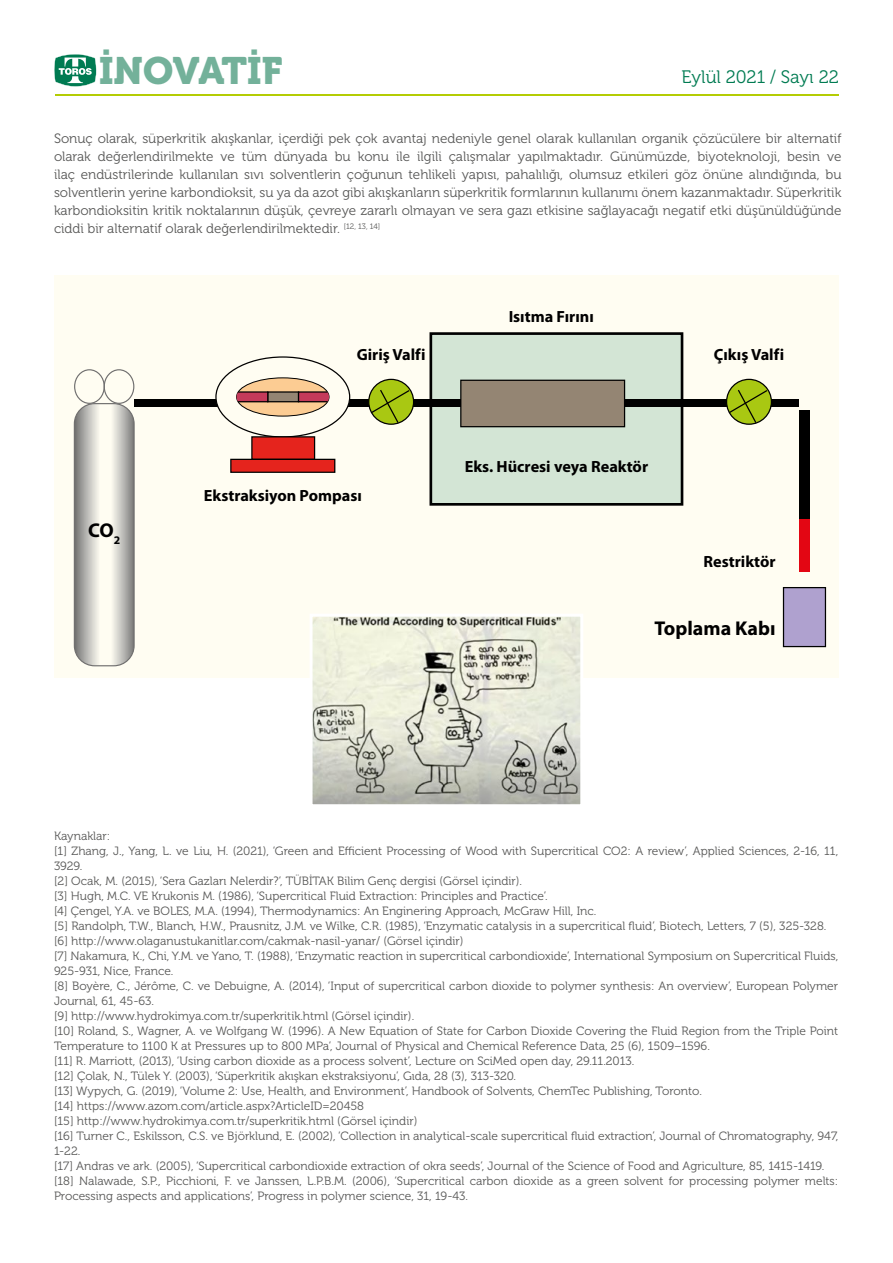
<style>
.page{position:relative;width:893px;height:1263px;background:#fff}
.page>*{position:absolute;margin:0;border:0;box-sizing:border-box;transform-origin:0 0}
.t1{font:37.95px "Museo 900";color:#73b19a}
.t2{font:700 19.95px "Myriad Pro";color:#000}
.t3{font:18px "Museo 300";color:#007b52}
.t4{font:700 16.2px "Myriad Pro";color:#000}
.t5{font:13.5px/18px "Museo 300";color:#575756;text-align:justify}
.t6{font:12px/15px "Museo 300";color:#575756}
</style>
<div class="page">
<svg style="left:54px;top:54px;width:43px;height:33px"></svg>
<hr style="left:55px;top:94px;width:783px;height:2px;background:#b4cc04">
<div style="left:55px;top:276px;width:784px;height:402px;background:#fffdf2"></div>
<div style="left:134px;top:400px;width:665px;height:7px;background:#000"></div>
<div style="left:216px;top:357px;width:134px;height:80px;background:#fffdf2;border-radius:50%"></div>
<div style="left:237px;top:378px;width:92px;height:38px;background:#fccc93;border-radius:50%"></div>
<div style="left:431px;top:334px;width:251px;height:170px;background:#d3e5d5"></div>
<div style="left:429px;top:332px;width:254px;height:174px;border:3px solid #000"></div>
<div style="left:727px;top:379px;width:44px;height:45px;background:#a9c812;border-radius:50%"></div>
<div style="left:726px;top:379px;width:46px;height:46px;border:1px solid #000;border-radius:50%"></div>
<svg style="left:728px;top:388px;width:41px;height:36px"></svg>
<svg style="left:369px;top:379px;width:45px;height:45px"></svg>
<div style="left:368px;top:379px;width:46px;height:46px;border:1px solid #000;border-radius:50%"></div>
<svg style="left:370px;top:388px;width:41px;height:36px"></svg>
<div style="left:236px;top:377px;width:93px;height:39px;border:1px solid #000;border-radius:50%"></div>
<div style="left:252px;top:437px;width:63px;height:22px;background:#e5241d"></div>
<div style="left:251px;top:436px;width:64px;height:24px;border:1px solid #000"></div>
<div style="left:231px;top:459px;width:104px;height:13px;background:#e5241d"></div>
<div style="left:230px;top:459px;width:105px;height:14px;border:1px solid #000"></div>
<div style="left:799px;top:410px;width:10px;height:162px;background:#000"></div>
<div style="left:799px;top:519px;width:10px;height:53px;background:#e30613"></div>
<div style="left:783px;top:588px;width:42px;height:58px;background:#afa1cf"></div>
<div style="left:783px;top:587px;width:43px;height:60px;border:1px solid #000"></div>
<div style="left:74px;top:369px;width:31px;height:35px;border:1px solid #706f6f;border-radius:50%"></div>
<div style="left:104px;top:369px;width:30px;height:35px;border:1px solid #706f6f;border-radius:50%"></div>
<svg style="left:74px;top:404px;width:59px;height:262px"></svg>
<div style="left:74px;top:403px;width:61px;height:263px;border:1px solid #706f6f;border-radius:20px"></div>
<div style="left:431px;top:400px;width:251px;height:7px;background:#000"></div>
<div style="left:461px;top:380px;width:164px;height:47px;background:#948573"></div>
<div style="left:460px;top:380px;width:165px;height:47px;border:1px solid #000"></div>
<div style="left:268px;top:392px;width:31px;height:10px;background:#948573"></div>
<div style="left:267px;top:391px;width:32px;height:11px;border:1px solid #000"></div>
<svg style="left:237px;top:391px;width:31px;height:11px"></svg>
<svg style="left:298px;top:391px;width:31px;height:11px"></svg>
<img style="left:314px;top:618px;width:265px;height:185px">
<div style="left:310px;top:614px;width:273px;height:193px;border:3px solid #fff"></div>
<h1 class="t1" style="left:99px;top:49px;width:185px">İNOVATİF</h1>
<h3 class="t3" style="left:681px;top:67px;width:159px">Eylül 2021 / Sayı 22</h3>
<p class="t5" style="left:54px;top:130px;width:789px">Sonuç olarak, süperkritik akışkanlar, içerdiği pek çok avantaj nedeniyle genel olarak kullanılan organik çözücülere bir alternatif olarak değerlendirilmekte ve tüm dünyada bu konu ile ilgili çalışmalar yapılmaktadır. Günümüzde, biyoteknoloji, besin ve ilaç endüstrilerinde kullanılan sıvı solventlerin çoğunun tehlikeli yapısı, pahalılığı, olumsuz etkileri göz önüne alındığında, bu solventlerin yerine karbondioksit, su ya da azot gibi akışkanların süperkritik formlarının kullanımı önem kazanmaktadır. Süperkritik karbondioksitin kritik noktalarının düşük, çevreye zararlı olmayan ve sera gazı etkisine sağlayacağı negatif etki düşünüldüğünde ciddi bir alternatif olarak değerlendirilmektedir. <sup>[12,</sup> <sup>13,</sup> <sup>14]</sup></p>
<h2 class="t2" style="left:88px;top:517px;width:34px">CO<sub>2</sub></h2>
<h3 class="t4" style="left:357px;top:344px;width:70px">Giriş Valfi</h3>
<h3 class="t4" style="left:204px;top:485px;width:160px">Ekstraksiyon Pompası</h3>
<h3 class="t4" style="left:509px;top:306px;width:87px">Isıtma Fırını</h3>
<h3 class="t4" style="left:465px;top:456px;width:185px">Eks. Hücresi veya Reaktör</h3>
<h3 class="t4" style="left:714px;top:344px;width:72px">Çıkış Valfi</h3>
<h3 class="t4" style="left:703px;top:551px;width:74px">Restriktör</h3>
<h2 class="t2" style="left:655px;top:616px;width:122px">Toplama Kabı</h2>
<p class="t6" style="left:54px;top:828px;width:786px">Kaynaklar:<br>[1] Zhang, J., Yang, L. ve Liu, H. (2021), ‘Green and Efficient Processing of Wood with Supercritical CO2: A review’, Applied Sciences, 2-16, 11, 3929.<br>[2] Ocak, M. (2015), ‘Sera Gazları Nelerdir?’, TÜBİTAK Bilim Genç dergisi (Görsel içindir).<br>[3] Hugh, M.C. VE Krukonis M. (1986), ‘Supercritical Fluid Extraction: Principles and Practice’.<br>[4] Çengel, Y.A. ve BOLES, M.A. (1994), Thermodynamics: An Enginering Approach, McGraw Hill, Inc.<br>[5] Randolph, T.W., Blanch, H.W., Prausnitz, J.M. ve Wilke, C.R. (1985), ‘Enzymatic catalysis in a supercritical fluid’, Biotech, Letters, 7 (5), 325-328. [6] http://www.olaganustukanitlar.com/cakmak-nasil-yanar/ (Görsel içindir)<br>[7] Nakamura, K., Chi, Y.M. ve Yano, T. (1988), ‘Enzymatic reaction in supercritical carbondioxide’, International Symposium on Supercritical Fluids, 925-931, Nice, France.<br>[8] Boyère, C., Jérôme, C. ve Debuigne, A. (2014), ‘Input of supercritical carbon dioxide to polymer synthesis: An overview’, European Polymer Journal, 61, 45-63.<br>[9] http://www.hydrokimya.com.tr/superkritik.html (Görsel içindir).<br>[10] Roland, S., Wagner, A. ve Wolfgang W. (1996). A New Equation of State for Carbon Dioxide Covering the Fluid Region from the Triple Point Temperature to 1100 K at Pressures up to 800 MPa’, Journal of Physical and Chemical Reference Data, 25 (6), 1509–1596.<br>[11] R. Marriott, (2013), ‘Using carbon dioxide as a process solvent’, Lecture on SciMed open day, 29.11.2013.<br>[12] Çolak, N., Tülek Y. (2003), ‘Süperkritik akışkan ekstraksiyonu’, Gıda, 28 (3), 313-320.<br>[13] Wypych, G. (2019), ‘Volume 2: Use, Health, and Environment’, Handbook of Solvents, ChemTec Publishing, Toronto.<br>[14] https://www.azom.com/article.aspx?ArticleID=20458<br>[15] http://www.hydrokimya.com.tr/superkritik.html (Görsel içindir)<br>[16] Turner C., Eskilsson, C.S. ve Björklund, E. (2002), ‘Collection in analytical-scale supercritical fluid extraction’, Journal of Chromatography, 947, 1-22.<br>[17] Andras ve ark. (2005), ‘Supercritical carbondioxide extraction of okra seeds’, Journal of the Science of Food and Agriculture, 85, 1415-1419. [18] Nalawade, S.P., Picchioni, F. ve Janssen, L.P.B.M. (2006), ‘Supercritical carbon dioxide as a green solvent for processing polymer melts:<br>Processing aspects and applications’, Progress in polymer science, 31, 19-43.</p>
</div>
